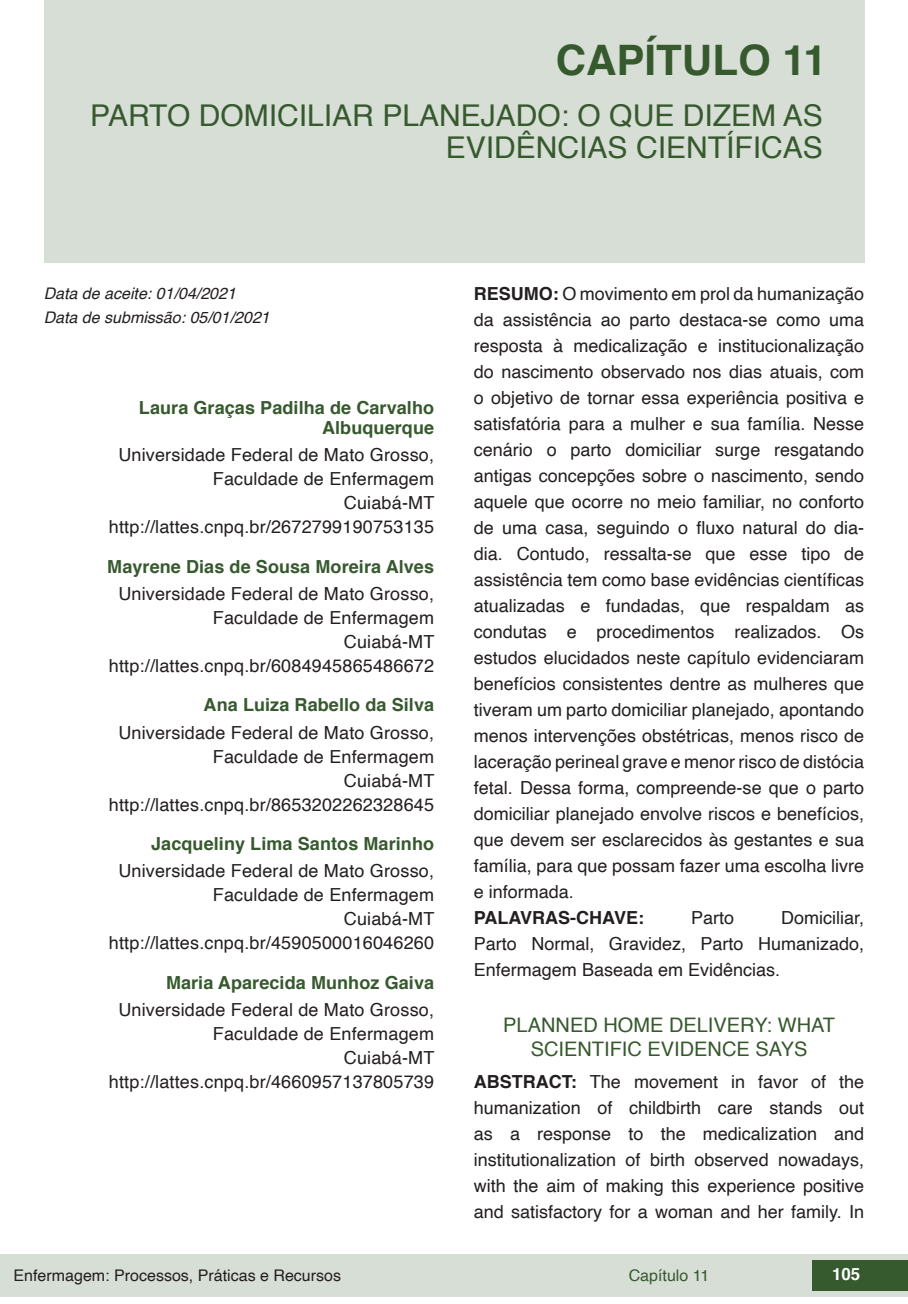
<style>
.page{position:relative;width:908px;height:1304px;background:#fff}
.page>*{position:absolute;margin:0;border:0;box-sizing:border-box;transform-origin:0 0}
.capítulos{font:700 42px "Helvetica";color:#36592e}
.nome_artigos{font:30px/32px "Helvetica";color:#36592e;text-align:right}
.título_Inglês{font:20px/24px "Helvetica";color:#36592e;text-align:center}
.Resumos_e_PC_TXT{font:18px/26px "Helvetica";color:#231f20;text-align:justify}
.info_autores{font:18px/24px "Helvetica";letter-spacing:.01em;color:#231f20;text-align:right}
.nome_autores{font:700 18px/20px "Helvetica";letter-spacing:.005em;color:#36592e;text-align:right}
.Resumos_e_PC_TXT-2{font:700 18px "Helvetica";color:#231f20}
.t1{font:700 16.8px "Helvetica";color:#fff}
.data{font:italic 16px "Helvetica";color:#231f20}
.t2{font:16px "Helvetica";color:#231f20}
.t3{font:16px "Helvetica";color:#36592e}
.s1{font-weight:700}
</style>
<div class="page">
<div style="left:0;top:1254px;width:906px;height:43px;background:#d7ded5"></div>
<div style="left:812px;top:1261px;width:95px;height:30px;background:#36592e"></div>
<div style="left:44px;top:0;width:819px;height:263px;background:#d7ded5"></div>
<p class="capítulos" style="left:555px;top:26px;width:272px">CAPÍTULO 11</p>
<p class="nome_artigos" style="left:90px;top:101px;width:733px">PARTO DOMICILIAR PLANEJADO: O QUE DIZEM AS<br>EVIDÊNCIAS CIENTÍFICAS</p>
<p class="data" style="left:44px;top:280px;width:194px">Data de aceite: 01/04/2021</p>
<p class="data" style="left:44px;top:304px;width:227px">Data de submissão: 05/01/2021</p>
<p class="nome_autores" style="left:139px;top:398px;width:296px">Laura Graças Padilha de Carvalho<br>Albuquerque</p>
<p class="info_autores" style="left:118px;top:443px;width:317px">Universidade Federal de Mato Grosso,<br>Faculdade de Enfermagem</p>
<p class="info_autores" style="left:344px;top:491px;width:92px">Cuiabá-MT</p>
<p class="info_autores" style="left:109px;top:515px;width:326px">http://lattes.cnpq.br/2672799190753135</p>
<p class="nome_autores" style="left:107px;top:557px;width:328px">Mayrene Dias de Sousa Moreira Alves</p>
<p class="info_autores" style="left:118px;top:582px;width:317px">Universidade Federal de Mato Grosso,<br>Faculdade de Enfermagem</p>
<p class="info_autores" style="left:344px;top:630px;width:92px">Cuiabá-MT</p>
<p class="info_autores" style="left:109px;top:654px;width:326px">http://lattes.cnpq.br/6084945865486672</p>
<p class="nome_autores" style="left:203px;top:695px;width:232px">Ana Luiza Rabello da Silva</p>
<p class="info_autores" style="left:118px;top:721px;width:317px">Universidade Federal de Mato Grosso,<br>Faculdade de Enfermagem</p>
<p class="info_autores" style="left:344px;top:769px;width:92px">Cuiabá-MT</p>
<p class="info_autores" style="left:109px;top:793px;width:326px">http://lattes.cnpq.br/8653202262328645</p>
<p class="nome_autores" style="left:151px;top:834px;width:284px">Jacqueliny Lima Santos Marinho</p>
<p class="info_autores" style="left:118px;top:860px;width:317px">Universidade Federal de Mato Grosso,<br>Faculdade de Enfermagem</p>
<p class="info_autores" style="left:344px;top:908px;width:92px">Cuiabá-MT</p>
<p class="info_autores" style="left:109px;top:932px;width:326px">http://lattes.cnpq.br/4590500016046260</p>
<p class="nome_autores" style="left:166px;top:973px;width:269px">Maria Aparecida Munhoz Gaiva</p>
<p class="info_autores" style="left:118px;top:998px;width:317px">Universidade Federal de Mato Grosso,<br>Faculdade de Enfermagem</p>
<p class="info_autores" style="left:344px;top:1046px;width:92px">Cuiabá-MT</p>
<p class="info_autores" style="left:109px;top:1070px;width:326px">http://lattes.cnpq.br/4660957137805739</p>
<p class="Resumos_e_PC_TXT" style="left:473px;top:281px;width:392px"><span class="s1">RESUMO:</span> O movimento em prol da humanização da assistência ao parto destaca-se como uma resposta à medicalização e institucionalização do nascimento observado nos dias atuais, com o objetivo de tornar essa experiência positiva e satisfatória para a mulher e sua família. Nesse cenário o parto domiciliar surge resgatando antigas concepções sobre o nascimento, sendo aquele que ocorre no meio familiar, no conforto de uma casa, seguindo o fluxo natural do dia&shy;dia. Contudo, ressalta-se que esse tipo de assistência tem como base evidências científicas atualizadas e fundadas, que respaldam as condutas e procedimentos realizados. Os estudos elucidados neste capítulo evidenciaram benefícios consistentes dentre as mulheres que tiveram um parto domiciliar planejado, apontando menos intervenções obstétricas, menos risco de laceração perineal grave e menor risco de distócia fetal. Dessa forma, compreende-se que o parto domiciliar planejado envolve riscos e benefícios, que devem ser esclarecidos às gestantes e sua família, para que possam fazer uma escolha livre e informada.</p>
<p class="Resumos_e_PC_TXT-2" style="left:473px;top:903px;width:172px">PALAVRAS-CHAVE:</p>
<p class="Resumos_e_PC_TXT" style="left:690px;top:905px;width:45px">Parto</p>
<p class="Resumos_e_PC_TXT" style="left:473px;top:905px;width:392px;text-indent:307px">Domiciliar, Parto Normal, Gravidez, Parto Humanizado, Enfermagem Baseada em Evidências.</p>
<p class="título_Inglês" style="left:503px;top:1014px;width:333px">PLANNED HOME DELIVERY: WHAT<br>SCIENTIFIC EVIDENCE SAYS</p>
<p class="Resumos_e_PC_TXT" style="left:473px;top:1069px;width:392px"><span class="s1">ABSTRACT:</span> The movement in favor of the humanization of childbirth care stands out as a response to the medicalization and institutionalization of birth observed nowadays, with the aim of making this experience positive and satisfactory for a woman and her family. In</p>
<p class="t2" style="left:14px;top:1263px;width:329px">Enfermagem: Processos, Práticas e Recursos</p>
<p class="t3" style="left:628px;top:1263px;width:82px">Capítulo 11</p>
<p class="t1" style="left:831px;top:1261px;width:30px">105</p>
</div>
